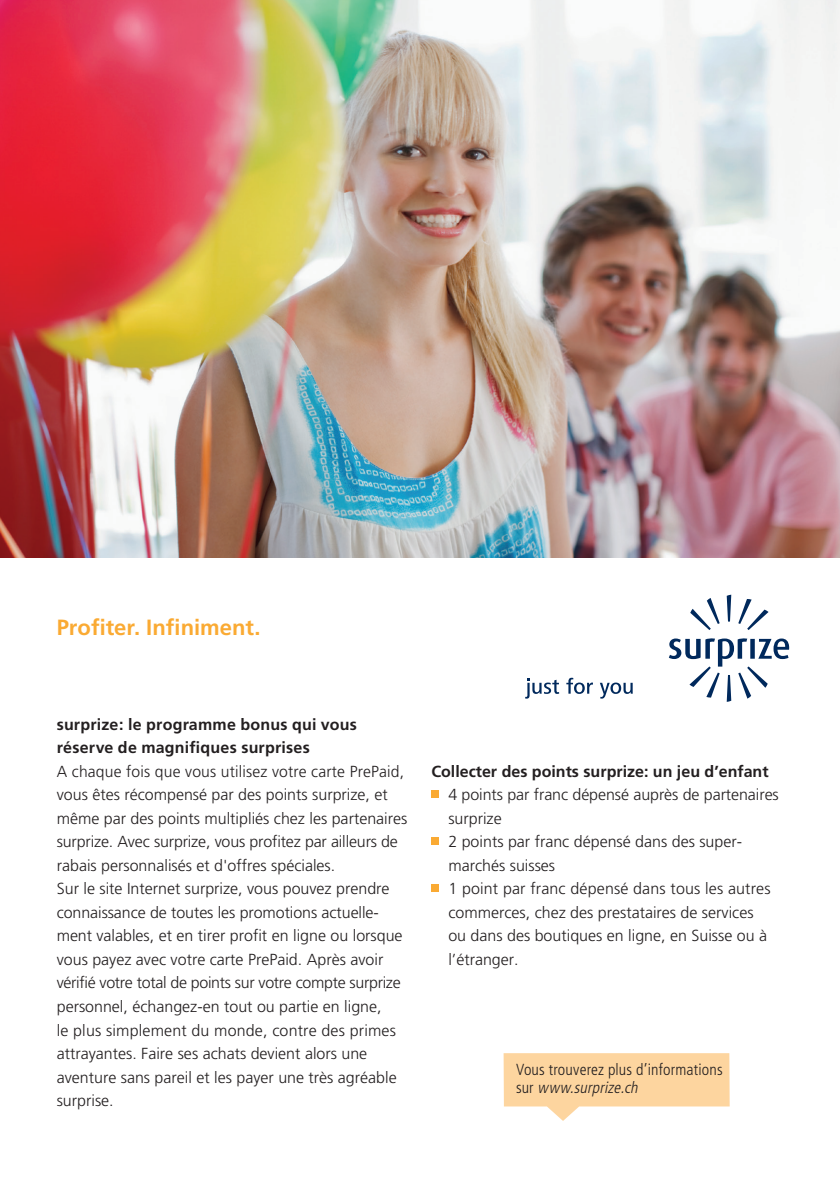
<style>
.page{position:relative;width:840px;height:1191px;background:#fff}
.page>*{position:absolute;margin:0;border:0;box-sizing:border-box;transform-origin:0 0}
.t1{font:700 22px "Frutiger";color:#faaa33}
.t2{font:300 16px/23.6px "Frutiger";color:#231f20}
.t3{font:700 16px/23.6px "Frutiger";letter-spacing:.01em;color:#231f20}
.t4{font:300 condensed 16px/18px "Frutiger";letter-spacing:.01em;color:#231f20}
.s1{font-style:italic}
</style>
<div class="page">
<img style="left:0;top:0;width:839px;height:557px">
<svg style="left:503px;top:1053px;width:226px;height:68px"></svg>
<svg style="left:525px;top:678px;width:34px;height:20px"></svg>
<svg style="left:600px;top:682px;width:32px;height:16px"></svg>
<svg style="left:566px;top:678px;width:26px;height:16px"></svg>
<svg style="left:668px;top:594px;width:120px;height:108px"></svg>
<div style="left:431px;top:790px;width:8px;height:8px;background:#faaa33"></div>
<div style="left:431px;top:837px;width:8px;height:8px;background:#faaa33"></div>
<div style="left:431px;top:884px;width:8px;height:8px;background:#faaa33"></div>
<h1 class="t1" style="left:57px;top:615px;width:205px">Profiter. Infiniment.</h1>
<p class="t3" style="left:57px;top:712px;width:301px">surprize: le programme bonus qui vous réserve de magnifiques surprises</p>
<p class="t2" style="left:57px;top:759px;width:352px">A chaque fois que vous utilisez votre carte PrePaid, vous êtes récompensé par des points surprize, et même par des points multipliés chez les partenaires surprize. Avec surprize, vous profitez par ailleurs de rabais personnalisés et d'offres spéciales.<br>Sur le site Internet surprize, vous pouvez prendre connaissance de toutes les promotions actuelle&shy;ment valables, et en tirer profit en ligne ou lorsque vous payez avec votre carte PrePaid. Après avoir vérifié votre total de points sur votre compte surprize personnel, échangez-en tout ou partie en ligne,<br>le plus simplement du monde, contre des primes attrayantes. Faire ses achats devient alors une aventure sans pareil et les payer une très agréable surprise.</p>
<p class="t3" style="left:431px;top:759px;width:338px">Collecter des points surprize: un jeu d’enfant</p>
<p class="t2" style="left:448px;top:783px;width:332px">4 points par franc dépensé auprès de partenaires surprize<br>2 points par franc dépensé dans des super&shy;marchés suisses<br>1 point par franc dépensé dans tous les autres commerces, chez des prestataires de services<br>ou dans des boutiques en ligne, en Suisse ou à l’étranger.</p>
<p class="t4" style="left:515px;top:1061px;width:208px">Vous trouverez plus d’informations s u r <span class="s1">www.surprize.ch</span></p>
</div>
